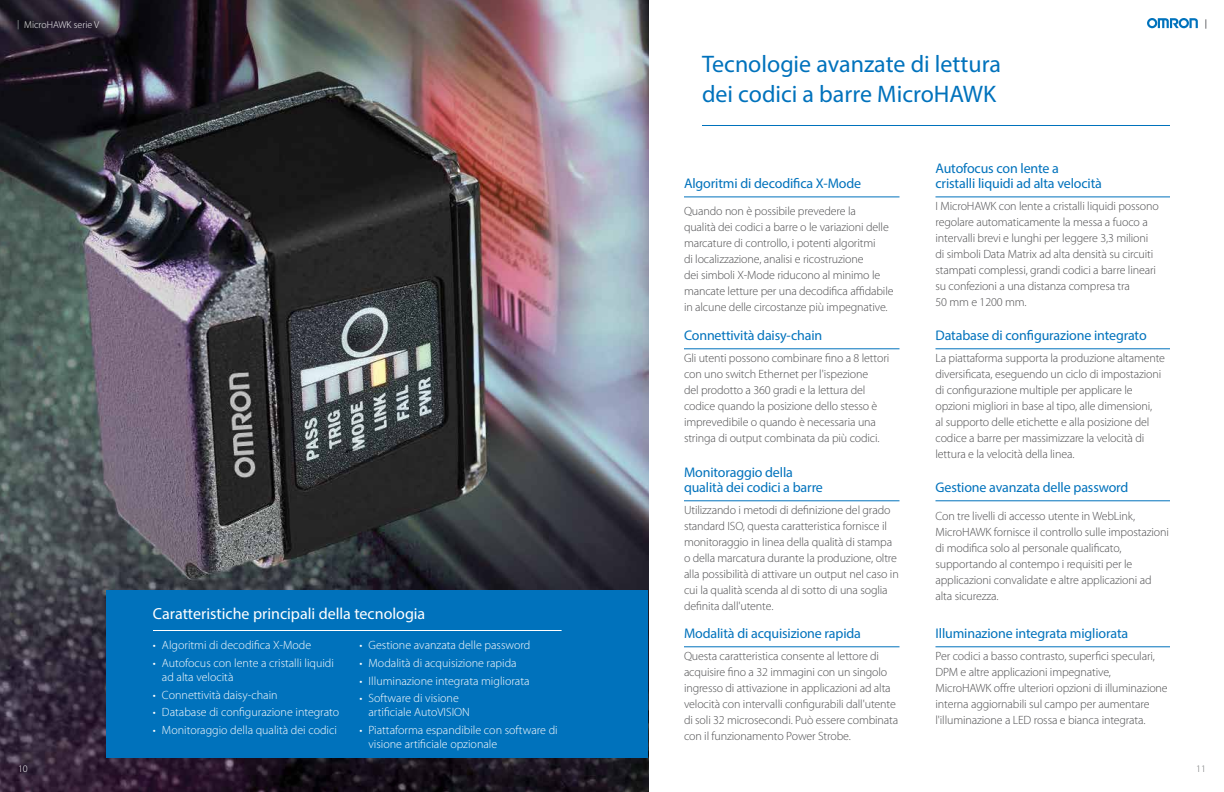
<style>
.page{position:relative;width:1224px;height:792px;background:#fff}
.page>*{position:absolute;margin:0;border:0;box-sizing:border-box;transform-origin:0 0}
.t1{font:24px/30px "Myriad Pro";color:#0072bc}
.t2{font:16px "Myriad Pro";color:#fff}
.t3{font:14px/15px "Myriad Pro";letter-spacing:-.01em;color:#0072bc}
.t4{font:300 12px/16px "Myriad Pro";letter-spacing:-.01em;color:#4d4d4f}
.t5{font:300 12px/14px "Myriad Pro";color:#fff}
.t6{font:300 10px "Myriad Pro";color:#fff}
.t7{font:300 10px "Myriad Pro";color:#6d6e71}
</style>
<div class="page">
<img style="left:0;top:0;width:648px;height:792px">
<hr style="left:702px;top:125px;width:468px;height:1px;background:#0072bc">
<svg style="left:1147px;top:18px;width:51px;height:10px"></svg>
<div style="left:106px;top:590px;width:542px;height:168px;background:#0072bc"></div>
<hr style="left:153px;top:630px;width:409px;height:1px;background:#fff">
<hr style="left:684px;top:196px;width:216px;height:1px;background:#0072bc">
<hr style="left:936px;top:196px;width:234px;height:1px;background:#0072bc">
<hr style="left:684px;top:348px;width:216px;height:1px;background:#0072bc">
<hr style="left:936px;top:348px;width:234px;height:1px;background:#0072bc">
<hr style="left:684px;top:500px;width:216px;height:1px;background:#0072bc">
<hr style="left:936px;top:500px;width:234px;height:1px;background:#0072bc">
<hr style="left:684px;top:646px;width:216px;height:1px;background:#0072bc">
<hr style="left:936px;top:646px;width:234px;height:1px;background:#0072bc">
<p class="t6" style="left:24px;top:19px;width:77px">MicroHAWK serie V</p>
<h2 class="t2" style="left:153px;top:603px;width:274px">Caratteristiche principali della tecnologia</h2>
<p class="t5" style="left:153px;top:639px;width:160px">• Algoritmi di decodifica X-Mode</p>
<p class="t5" style="left:162px;top:656px;width:174px;text-indent:-9px">• Autofocus con lente a cristalli liquidi ad alta velocità</p>
<p class="t5" style="left:153px;top:688px;width:126px">• Connettività daisy-chain</p>
<p class="t5" style="left:153px;top:705px;width:188px">• Database di configurazione integrato</p>
<p class="t5" style="left:153px;top:723px;width:186px">• Monitoraggio della qualità dei codici</p>
<p class="t5" style="left:360px;top:639px;width:172px">• Gestione avanzata delle password</p>
<p class="t5" style="left:360px;top:656px;width:159px">• Modalità di acquisizione rapida</p>
<p class="t5" style="left:360px;top:674px;width:172px">• Illuminazione integrata migliorata</p>
<p class="t5" style="left:369px;top:691px;width:103px;text-indent:-9px">• Software di visione artificiale AutoVISION</p>
<p class="t5" style="left:369px;top:723px;width:191px;text-indent:-9px">• Piattaforma espandibile con software di visione artificiale opzionale</p>
<h1 class="t1" style="left:702px;top:49px;width:301px">Tecnologie avanzate di lettura dei codici a barre MicroHAWK</h1>
<p class="t3" style="left:684px;top:175px;width:179px">Algoritmi di decodifica X-Mode</p>
<p class="t3" style="left:935px;top:160px;width:168px">Autofocus con lente a cristalli liquidi ad alta velocità</p>
<p class="t4" style="left:684px;top:203px;width:211px">Quando non è possibile prevedere la<br>qualità dei codici a barre o le variazioni delle marcature di controllo, i potenti algoritmi<br>di localizzazione, analisi e ricostruzione<br>dei simboli X-Mode riducono al minimo le mancate letture per una decodifica affidabile in alcune delle circostanze più impegnative.</p>
<p class="t4" style="left:935px;top:198px;width:225px">I MicroHAWK con lente a cristalli liquidi possono regolare automaticamente la messa a fuoco a intervalli brevi e lunghi per leggere 3,3 milioni di simboli Data Matrix ad alta densità su circuiti stampati complessi, grandi codici a barre lineari su confezioni a una distanza compresa tra<br>50 mm e 1200 mm.</p>
<p class="t3" style="left:684px;top:327px;width:140px">Connettività daisy-chain</p>
<p class="t3" style="left:935px;top:327px;width:213px">Database di configurazione integrato</p>
<p class="t4" style="left:684px;top:350px;width:207px">Gli utenti possono combinare fino a 8 lettori con uno switch Ethernet per l'ispezione<br>del prodotto a 360 gradi e la lettura del codice quando la posizione dello stesso è imprevedibile o quando è necessaria una stringa di output combinata da più codici.</p>
<p class="t4" style="left:935px;top:350px;width:231px">La piattaforma supporta la produzione altamente diversificata, eseguendo un ciclo di impostazioni di configurazione multiple per applicare le opzioni migliori in base al tipo, alle dimensioni,<br>al supporto delle etichette e alla posizione del codice a barre per massimizzare la velocità di lettura e la velocità della linea.</p>
<p class="t3" style="left:684px;top:464px;width:141px">Monitoraggio della qualità dei codici a barre</p>
<p class="t3" style="left:935px;top:479px;width:195px">Gestione avanzata delle password</p>
<p class="t4" style="left:684px;top:502px;width:216px">Utilizzando i metodi di definizione del grado standard ISO, questa caratteristica fornisce il monitoraggio in linea della qualità di stampa o della marcatura durante la produzione, oltre alla possibilità di attivare un output nel caso in cui la qualità scenda al di sotto di una soglia definita dall'utente.</p>
<p class="t4" style="left:935px;top:508px;width:235px">Con tre livelli di accesso utente in WebLink, MicroHAWK fornisce il controllo sulle impostazioni di modifica solo al personale qualificato, supportando al contempo i requisiti per le applicazioni convalidate e altre applicazioni ad alta sicurezza.</p>
<p class="t3" style="left:684px;top:625px;width:179px">Modalità di acquisizione rapida</p>
<p class="t3" style="left:935px;top:625px;width:194px">Illuminazione integrata migliorata</p>
<p class="t4" style="left:684px;top:648px;width:216px">Questa caratteristica consente al lettore di acquisire fino a 32 immagini con un singolo ingresso di attivazione in applicazioni ad alta velocità con intervalli configurabili dall'utente di soli 32 microsecondi. Può essere combinata con il funzionamento Power Strobe.</p>
<p class="t4" style="left:935px;top:648px;width:234px">Per codici a basso contrasto, superfici speculari, DPM e altre applicazioni impegnative, MicroHAWK offre ulteriori opzioni di illuminazione interna aggiornabili sul campo per aumentare l'illuminazione a LED rossa e bianca integrata.</p>
<p class="t6" style="left:18px;top:763px;width:11px">10</p>
<p class="t7" style="left:1196px;top:763px;width:11px">11</p>
</div>
